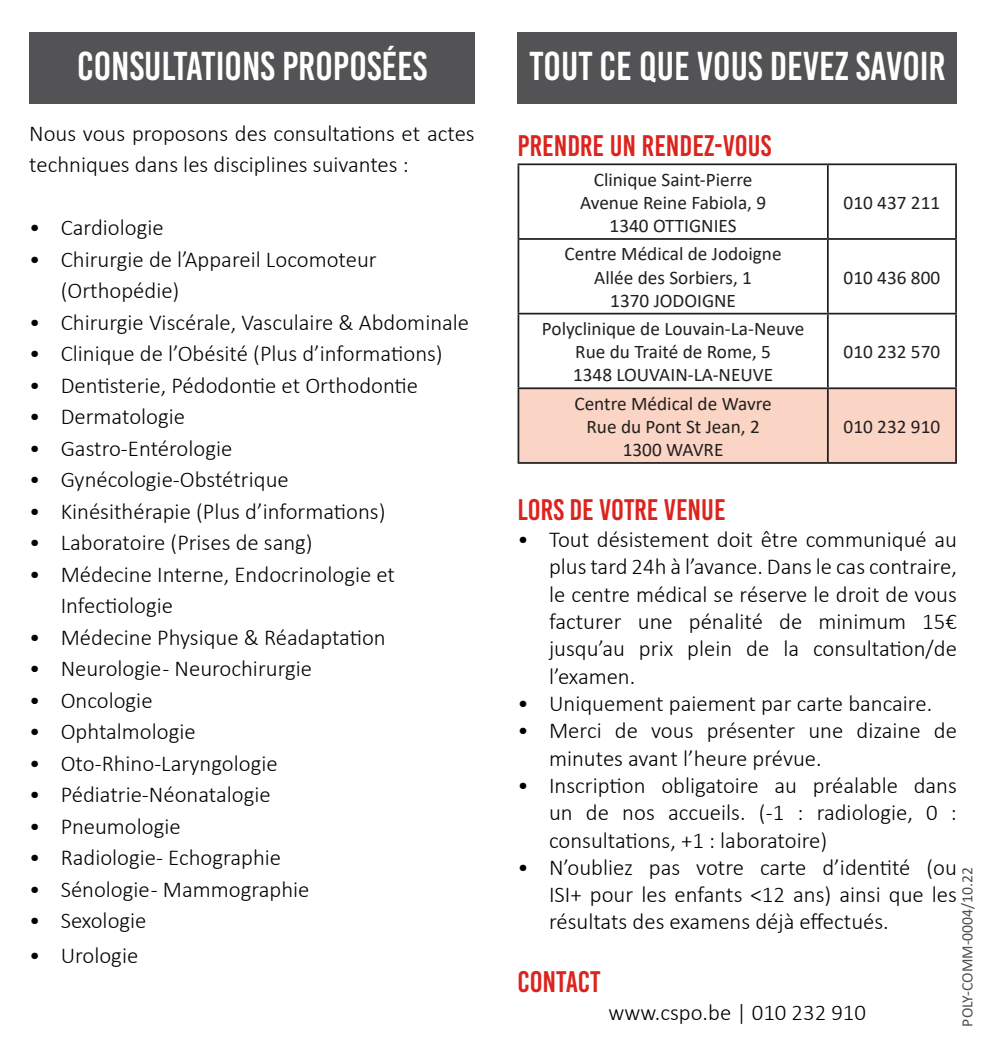
<style>
.page{position:relative;width:983px;height:1042px;background:#fff}
.page>*{position:absolute;margin:0;border:0;box-sizing:border-box;transform-origin:0 0}
.t1{font:40.25px "Bebas Kai";color:#fff}
.t2{font:29.75px "Bebas Kai";color:#dc241f}
.t3{font:300 22.75px/31.5px "Calibri";color:#060201}
.t4{font:300 22.75px/27.3px "Calibri";color:#000;text-align:justify}
.t5{font:19.25px "Calibri";color:#231f20}
.t6{font:15.75px "Calibri";color:#4e4f50}
</style>
<div class="page">
<div style="left:29px;top:32px;width:445px;height:72px;background:#535355"></div>
<div style="left:519px;top:389px;width:435px;height:73px;background:#fad4c4"></div>
<hr style="left:517px;top:163px;width:310px;height:2px;background:#231f20">
<hr style="left:517px;top:165px;width:2px;height:73px;background:#231f20">
<hr style="left:827px;top:163px;width:129px;height:2px;background:#231f20">
<hr style="left:826px;top:165px;width:2px;height:73px;background:#231f20">
<hr style="left:954px;top:165px;width:2px;height:73px;background:#231f20">
<hr style="left:517px;top:238px;width:310px;height:2px;background:#231f20">
<hr style="left:517px;top:240px;width:2px;height:73px;background:#231f20">
<hr style="left:827px;top:238px;width:129px;height:2px;background:#231f20">
<hr style="left:826px;top:240px;width:2px;height:73px;background:#231f20">
<hr style="left:954px;top:240px;width:2px;height:73px;background:#231f20">
<hr style="left:517px;top:313px;width:310px;height:1px;background:#231f20">
<hr style="left:517px;top:314px;width:2px;height:73px;background:#231f20">
<hr style="left:827px;top:313px;width:129px;height:1px;background:#231f20">
<hr style="left:826px;top:314px;width:2px;height:73px;background:#231f20">
<hr style="left:954px;top:314px;width:2px;height:73px;background:#231f20">
<hr style="left:517px;top:387px;width:310px;height:2px;background:#231f20">
<hr style="left:517px;top:389px;width:2px;height:73px;background:#231f20">
<hr style="left:827px;top:387px;width:129px;height:2px;background:#231f20">
<hr style="left:826px;top:389px;width:2px;height:73px;background:#231f20">
<hr style="left:954px;top:389px;width:2px;height:73px;background:#231f20">
<hr style="left:517px;top:462px;width:310px;height:2px;background:#231f20">
<hr style="left:827px;top:462px;width:129px;height:2px;background:#231f20">
<div style="left:517px;top:32px;width:439px;height:72px;background:#535355"></div>
<p class="t1" style="left:77px;top:44px;width:351px">CONSULTATIONS PROPOSÉES</p>
<p class="t3" style="left:29px;top:117px;width:447px">Nous vous proposons des consultations et actes techniques dans les disciplines suivantes :</p>
<p class="t3" style="left:29px;top:212px;width:136px">• Cardiologie</p>
<p class="t3" style="left:61px;top:243px;width:317px;text-indent:-32px">• Chirurgie de l’Appareil Locomoteur (Orthopédie)</p>
<p class="t3" style="left:29px;top:306px;width:441px">• Chirurgie Viscérale, Vasculaire &amp; Abdominale</p>
<p class="t3" style="left:29px;top:338px;width:415px">• Clinique de l’Obésité (Plus d’informations)</p>
<p class="t3" style="left:29px;top:369px;width:390px">• Dentisterie, Pédodontie et Orthodontie</p>
<p class="t3" style="left:29px;top:401px;width:157px">• Dermatologie</p>
<p class="t3" style="left:29px;top:432px;width:204px">• Gastro-Entérologie</p>
<p class="t3" style="left:29px;top:464px;width:261px">• Gynécologie-Obstétrique</p>
<p class="t3" style="left:29px;top:495px;width:358px">• Kinésithérapie (Plus d’informations)</p>
<p class="t3" style="left:29px;top:527px;width:285px">• Laboratoire (Prises de sang)</p>
<p class="t3" style="left:61px;top:558px;width:336px;text-indent:-32px">• Médecine Interne, Endocrinologie et<br>Infectiologie</p>
<p class="t3" style="left:29px;top:621px;width:358px">• Médecine Physique &amp; Réadaptation</p>
<p class="t3" style="left:29px;top:653px;width:284px">• Neurologie - Neurochirurgie</p>
<p class="t3" style="left:29px;top:684px;width:125px">• Oncologie</p>
<p class="t3" style="left:29px;top:716px;width:168px">• Ophtalmologie</p>
<p class="t3" style="left:29px;top:747px;width:250px">• Oto-Rhino-Laryngologie</p>
<p class="t3" style="left:29px;top:779px;width:243px">• Pédiatrie-Néonatalogie</p>
<p class="t3" style="left:29px;top:810px;width:153px">• Pneumologie</p>
<p class="t3" style="left:29px;top:842px;width:253px">• Radiologie- Echographie</p>
<p class="t3" style="left:29px;top:873px;width:282px">• Sénologie - Mammographie</p>
<p class="t3" style="left:29px;top:905px;width:119px">• Sexologie</p>
<p class="t3" style="left:29px;top:940px;width:111px">• Urologie</p>
<p class="t1" style="left:529px;top:44px;width:417px">TOUT CE QUE VOUS DEVEZ SAVOIR</p>
<p class="t2" style="left:517px;top:130px;width:255px">PRENDRE UN RENDEZ-VOUS</p>
<p class="t5" style="left:593px;top:166px;width:160px">Clinique Saint-Pierre</p>
<p class="t5" style="left:580px;top:189px;width:187px">Avenue Reine Fabiola, 9</p>
<p class="t5" style="left:609px;top:212px;width:128px">1340 OTTIGNIES</p>
<p class="t5" style="left:564px;top:241px;width:218px">Centre Médical de Jodoigne</p>
<p class="t5" style="left:594px;top:264px;width:159px">Allée des Sorbiers, 1</p>
<p class="t5" style="left:610px;top:287px;width:127px">1370 JODOIGNE</p>
<p class="t5" style="left:542px;top:315px;width:264px">Polyclinique de Louvain-La-Neuve</p>
<p class="t5" style="left:575px;top:338px;width:197px">Rue du Traité de Rome, 5</p>
<p class="t5" style="left:573px;top:361px;width:201px">1348 LOUVAIN-LA-NEUVE</p>
<p class="t5" style="left:574px;top:390px;width:199px">Centre Médical de Wavre</p>
<p class="t5" style="left:586px;top:413px;width:175px">Rue du Pont St Jean, 2</p>
<p class="t5" style="left:622px;top:436px;width:102px">1300 WAVRE</p>
<p class="t5" style="left:843px;top:189px;width:98px">010 437 211</p>
<p class="t5" style="left:843px;top:264px;width:98px">010 436 800</p>
<p class="t5" style="left:843px;top:338px;width:98px">010 232 570</p>
<p class="t5" style="left:843px;top:413px;width:98px">010 232 910</p>
<p class="t2" style="left:517px;top:493px;width:209px">LORS DE VOTRE VENUE</p>
<p class="t4" style="left:549px;top:526px;width:409px;text-indent:-32px">• Tout désistement doit être communiqué au plus tard 24h à l’avance. Dans le cas contraire, le centre médical se réserve le droit de vous facturer une pénalité de minimum 15€ jusqu’au prix plein de la consultation/de l’examen.</p>
<p class="t4" style="left:517px;top:689px;width:416px">• Uniquement paiement par carte bancaire.</p>
<p class="t4" style="left:549px;top:717px;width:409px;text-indent:-32px">• Merci de vous présenter une dizaine de minutes avant l’heure prévue.</p>
<p class="t4" style="left:549px;top:771px;width:409px;text-indent:-32px">• Inscription obligatoire au préalable dans un de nos accueils. (-1 : radiologie, 0 : consultations, +1 : laboratoire)</p>
<p class="t4" style="left:549px;top:853px;width:409px;text-indent:-32px">• N’oubliez pas votre carte d’identité (ou ISI+ pour les enfants &lt;12 ans) ainsi que les résultats des examens déjà effectués.</p>
<p class="t2" style="left:517px;top:966px;width:84px">CONTACT</p>
<p class="t4" style="left:608px;top:998px;width:259px">www.cspo.be | 010 232 910</p>
<p class="t6" style="left:956px;top:1026px;width:161px;rotate:-90deg">POLY-COMM-0004/10.22</p>
</div>
